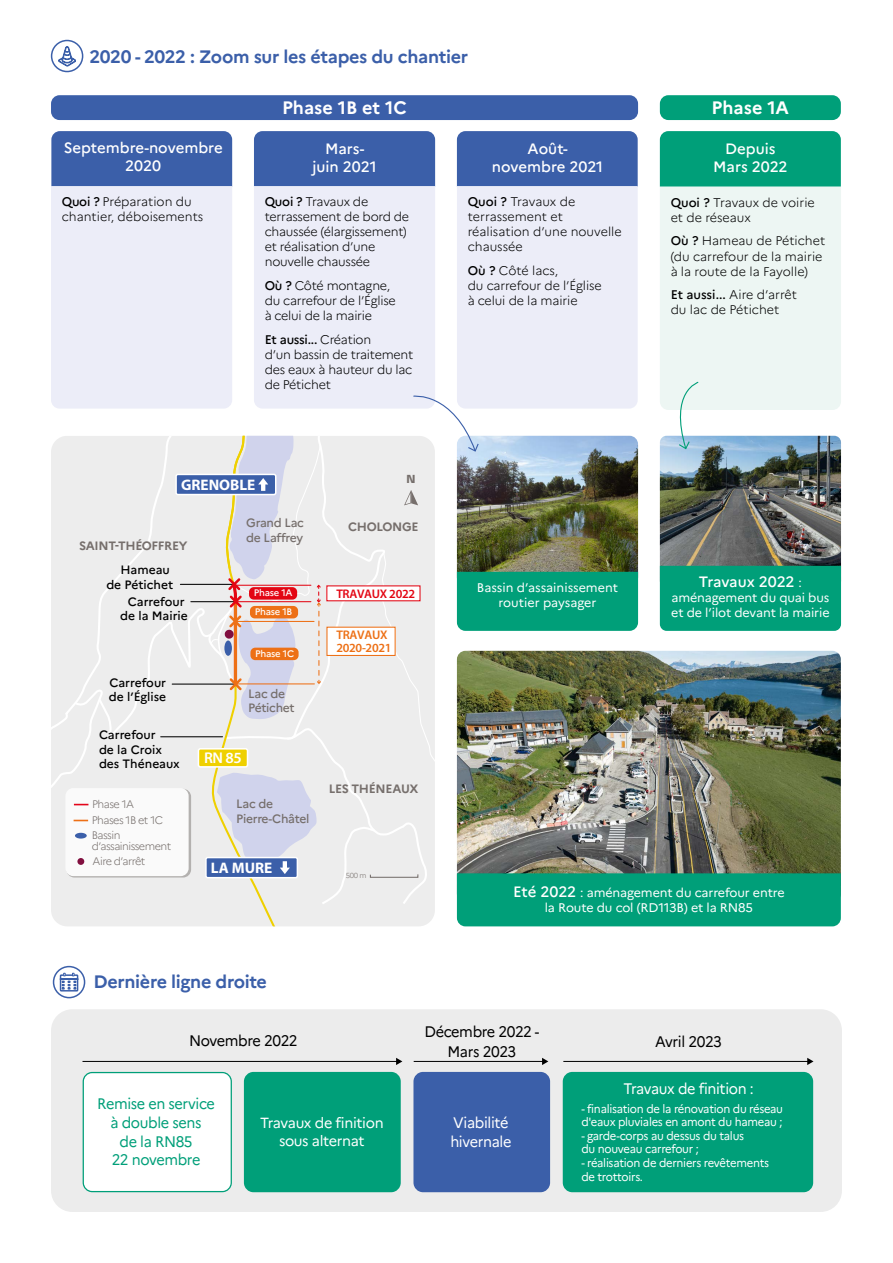
<style>
.page{position:relative;width:893px;height:1263px;background:#fff}
.page>*{position:absolute;margin:0;border:0;box-sizing:border-box;transform-origin:0 0}
.t1{font:700 18px "Marianne";letter-spacing:-.02em;color:#3b5fa9}
.t2{font:700 18px "Marianne";color:#fff}
.t3{font:600 15.6px "Myriad Pro";color:#fff}
.t4{font:15.3px/18.6px "Marianne";letter-spacing:-.025em;color:#009f79;text-align:center;scale:.95 1}
.t5{font:15.3px/19.4px "Marianne";letter-spacing:-.025em;color:#000;text-align:center;scale:.95 1}
.t6{font:15.3px/18.6px "Marianne";letter-spacing:-.025em;color:#fff;scale:.95 1}
.t7{font:700 15.3px "Myriad Pro";color:#fff}
.t8{font:500 15px/18px "Marianne";color:#fff;text-align:center}
.t9{font:14.7px/18px "Marianne";letter-spacing:-.025em;color:#fff;text-align:center}
.t10{font:300 12.6px/15px "Marianne";letter-spacing:-.02em;color:#000}
.t11{font:300 12.6px/15px "Marianne";color:#000}
.t12{font:12.6px/15px "Marianne";letter-spacing:-.01em;color:#fff;text-align:center}
.t13{font:600 12.45px/12.5px "Myriad Pro";letter-spacing:-.025em;color:#ed7016}
.t14{font:600 12.45px "Myriad Pro";letter-spacing:-.025em;color:#e30613}
.t15{font:700 12.45px "Vinci Sans";color:#766f6c}
.t16{font:500 12.15px/14.5px "Marianne";color:#000}
.t17{font:500 12.15px/14.5px "Marianne";letter-spacing:-.025em;color:#766f6c}
.t18{font:700 12.15px "Marianne";letter-spacing:-.025em;color:#766f6c}
.t19{font:11.85px/13.6px "Marianne";letter-spacing:-.025em;color:#fff;scale:.95 1}
.t20{font:300 10.95px/11.2px "Marianne";letter-spacing:-.05em;color:#766f6c}
.t21{font:500 9.45px "Marianne";letter-spacing:-.025em;color:#fff}
.t22{font:300 7.35px "Marianne";color:#766f6c}
.s1{font-weight:500}
.s2{font-weight:400;font-size:12.6px}
.s3{font-weight:500;font-size:15px}
</style>
<div class="page">
<div style="left:51px;top:1009px;width:791px;height:203px;background:#ececec"></div>
<hr style="left:83px;top:1061px;width:314px;height:1px;background:#000">
<svg style="left:396px;top:1058px;width:6px;height:7px"></svg>
<hr style="left:414px;top:1061px;width:129px;height:1px;background:#000">
<svg style="left:542px;top:1058px;width:6px;height:7px"></svg>
<hr style="left:563px;top:1061px;width:245px;height:1px;background:#000">
<svg style="left:807px;top:1058px;width:6px;height:7px"></svg>
<div style="left:413px;top:1072px;width:137px;height:120px;background:#3b5fa9;border-radius:10px"></div>
<div style="left:563px;top:1072px;width:250px;height:120px;background:#009f79;border-radius:10px"></div>
<svg style="left:83px;top:1072px;width:149px;height:120px"></svg>
<div style="left:244px;top:1072px;width:157px;height:120px;background:#009f79;border-radius:10px"></div>
<div style="left:53px;top:966px;width:32px;height:32px;border:2px solid #3b5fa9;border-radius:50%"></div>
<svg style="left:59px;top:973px;width:20px;height:19px"></svg>
<svg style="left:58px;top:46px;width:18px;height:21px"></svg>
<div style="left:51px;top:40px;width:32px;height:32px;border:2px solid #3b5fa9;border-radius:50%"></div>
<div style="left:51px;top:95px;width:587px;height:25px;background:#3b5fa9;border-radius:9px"></div>
<div style="left:660px;top:95px;width:181px;height:25px;background:#009f79;border-radius:9px"></div>
<img style="left:51px;top:131px;width:790px;height:795px">
<h1 class="t1" style="left:89px;top:46px;width:380px">2020 - 2022 : Zoom sur les étapes du chantier</h1>
<p class="t8" style="left:64px;top:138px;width:161px">Septembre-novembre<br>2020</p>
<p class="t11" style="left:62px;top:194px;width:143px"><span class="s1">Quoi ?</span> Préparation du chantier, déboisements</p>
<h1 class="t2" style="left:282px;top:97px;width:126px">Phase 1B et 1C</h1>
<p class="t8" style="left:312px;top:140px;width:66px">Mars&shy;juin 2021</p>
<p class="t10" style="left:265px;top:194px;width:146px"><span class="s1">Quoi ?</span> Travaux de terrassement de bord de chaussée (élargissement) et réalisation d’une nouvelle chaussée</p>
<p class="t10" style="left:265px;top:278px;width:132px"><span class="s1">Où ?</span> Côté montagne, du carrefour de l’Église à celui de la mairie</p>
<p class="t10" style="left:265px;top:332px;width:150px"><span class="s1">Et aussi...</span> Création<br>d’un bassin de traitement des eaux à hauteur du lac de Pétichet</p>
<p class="t7" style="left:181px;top:475px;width:76px">GRENOBLE</p>
<p class="t15" style="left:407px;top:469px;width:10px">N</p>
<p class="t18" style="left:79px;top:539px;width:110px">SAINT-THÉOFFREY</p>
<p class="t16" style="left:106px;top:562px;width:68px;text-align:right">Hameau de Pétichet</p>
<p class="t16" style="left:120px;top:594px;width:69px;text-align:center">Carrefour de la Mairie</p>
<p class="t16" style="left:109px;top:675px;width:59px">Carrefour de l’Église</p>
<p class="t16" style="left:99px;top:728px;width:82px">Carrefour<br>de la Croix des Théneaux</p>
<p class="t20" style="left:92px;top:798px;width:44px">Phase 1A</p>
<p class="t20" style="left:92px;top:814px;width:73px">Phases 1B et 1C</p>
<p class="t20" style="left:93px;top:855px;width:54px">Aire d’arrêt</p>
<p class="t20" style="left:92px;top:829px;width:81px">Bassin d’assainissement</p>
<p class="t17" style="left:246px;top:515px;width:59px">Grand Lac de Laffrey</p>
<p class="t18" style="left:348px;top:519px;width:72px">CHOLONGE</p>
<p class="t21" style="left:254px;top:587px;width:40px">Phase 1A</p>
<p class="t14" style="left:336px;top:586px;width:80px">TRAVAUX 2022</p>
<p class="t21" style="left:255px;top:606px;width:39px">Phase 1B</p>
<p class="t21" style="left:255px;top:648px;width:40px">Phase 1C</p>
<p class="t17" style="left:248px;top:686px;width:48px">Lac de<br>Pétichet</p>
<p class="t3" style="left:204px;top:748px;width:39px">RN 85</p>
<p class="t17" style="left:236px;top:797px;width:75px">Lac de<br>Pierre-Châtel</p>
<p class="t7" style="left:211px;top:858px;width:63px">LA MURE</p>
<p class="t13" style="left:336px;top:628px;width:57px">TRAVAUX<br>2020-2021</p>
<p class="t18" style="left:329px;top:781px;width:91px">LES THÉNEAUX</p>
<p class="t22" style="left:346px;top:871px;width:22px">500 m</p>
<p class="t8" style="left:492px;top:140px;width:113px">Août&shy;novembre 2021</p>
<p class="t11" style="left:468px;top:194px;width:156px"><span class="s1">Quoi ?</span> Travaux de terrassement et réalisation d’une nouvelle chaussée</p>
<p class="t10" style="left:468px;top:263px;width:135px"><span class="s1">Où ?</span> Côté lacs,<br>du carrefour de l’Église à celui de la mairie</p>
<p class="t12" style="left:477px;top:580px;width:143px">Bassin d’assainissement routier paysager</p>
<h1 class="t2" style="left:712px;top:97px;width:79px">Phase 1A</h1>
<p class="t8" style="left:713px;top:140px;width:76px">Depuis<br>Mars 2022</p>
<p class="t10" style="left:671px;top:195px;width:146px"><span class="s1">Quoi ?</span> Travaux de voirie et de réseaux</p>
<p class="t11" style="left:671px;top:233px;width:156px"><span class="s1">Où ?</span> Hameau de Pétichet (du carrefour de la mairie à la route de la Fayolle)</p>
<p class="t11" style="left:671px;top:287px;width:128px"><span class="s1">Et aussi...</span> Aire d’arrêt du lac de Pétichet</p>
<p class="t8" style="left:699px;top:573px;width:105px">Travaux 2022 <span class="s2">:</span></p>
<p class="t12" style="left:671px;top:590px;width:160px;text-align:left">aménagement du quai bus et de l’ilot devant la mairie</p>
<h1 class="t1" style="left:94px;top:970px;width:175px">Dernière ligne droite</h1>
<p class="t12" style="left:513px;top:885px;width:273px"><span class="s3">Eté 2022</span> : aménagement du carrefour entre la Route du col (RD113B) et la RN85</p>
<p class="t5" style="left:189px;top:1031px;width:116px">Novembre 2022</p>
<p class="t5" style="left:424px;top:1022px;width:123px">Décembre 2022 -<br>Mars 2023</p>
<p class="t5" style="left:655px;top:1031px;width:72px">Avril 2023</p>
<p class="t4" style="left:97px;top:1095px;width:126px">Remise en service à double sens<br>de la RN85<br>22 novembre</p>
<p class="t9" style="left:260px;top:1114px;width:125px">Travaux de finition sous alternat</p>
<p class="t6" style="left:450px;top:1113px;width:66px">Viabilité hivernale</p>
<p class="t6" style="left:623px;top:1079px;width:139px">Travaux de finition :</p>
<p class="t19" style="left:581px;top:1101px;width:214px">- finalisation de la rénovation du réseau d'eaux pluviales en amont du hameau ;</p>
<p class="t19" style="left:581px;top:1129px;width:173px">- garde-corps au dessus du talus du nouveau carrefour ;</p>
<p class="t19" style="left:581px;top:1156px;width:199px">- réalisation de derniers revêtements de trottoirs.</p>
</div>
